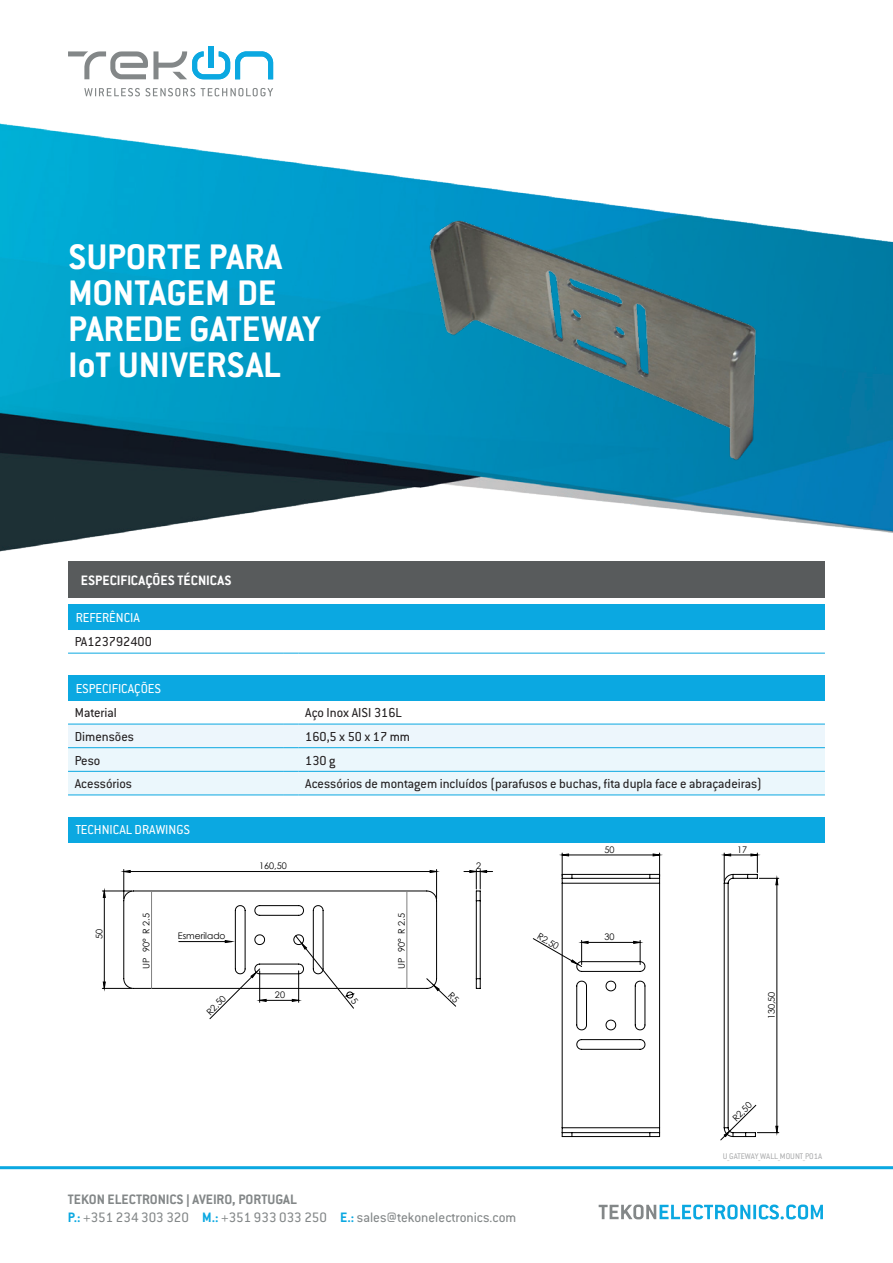
<style>
.page{position:relative;width:893px;height:1263px;background:#fff}
.page>*{position:absolute;margin:0;border:0;box-sizing:border-box;transform-origin:0 0}
.t1{font:700 39px/36px "Conduit ITC Pro";color:#fff}
.t2{font:15px/18px "Conduit ITC Pro";color:#838788}
.t3{font:700 15px "Conduit ITC Pro";color:#fff}
.t4{font:14.25px "Conduit ITC Pro";color:#231f20}
.t5{font:14.25px "Conduit ITC Pro";color:#fff}
.t6{font:9.15px "Century Gothic";color:#000}
.t7{font:9px "Conduit ITC Pro";color:#acadae}
.s1{font-weight:700}
.s2{font-family:"Arial";font-weight:700;font-size:13.5px}
.s3{font-weight:700;color:#0ba8e1}
</style>
<div class="page">
<img style="left:0;top:123px;width:893px;height:439px">
<svg style="left:0;top:1166px;width:893px;height:3px;background:#1bade2"></svg>
<svg style="left:68px;top:46px;width:205px;height:33px"></svg>
<svg style="left:84px;top:88px;width:111px;height:8px"></svg>
<svg style="left:201px;top:88px;width:72px;height:8px"></svg>
<svg style="left:599px;top:1204px;width:151px;height:15px"></svg>
<hr style="left:753px;top:1205px;width:3px;height:14px;background:#0ba8e1">
<svg style="left:759px;top:1204px;width:64px;height:15px"></svg>
<div style="left:68px;top:562px;width:757px;height:36px;background:#585b5c"></div>
<div style="left:68px;top:604px;width:757px;height:25px;background:#0ba8e1"></div>
<hr style="left:68px;top:629px;width:215px;height:1px;background:#0ba8e1">
<svg style="left:283px;top:629px;width:15px;height:1px"></svg>
<hr style="left:298px;top:629px;width:527px;height:1px;background:#0ba8e1">
<hr style="left:68px;top:653px;width:215px;height:1px;background:#0ba8e1">
<svg style="left:283px;top:653px;width:15px;height:1px"></svg>
<hr style="left:298px;top:653px;width:527px;height:1px;background:#0ba8e1">
<div style="left:68px;top:675px;width:757px;height:25px;background:#0ba8e1"></div>
<hr style="left:68px;top:700px;width:215px;height:1px;background:#0ba8e1">
<svg style="left:283px;top:700px;width:15px;height:1px"></svg>
<hr style="left:298px;top:700px;width:527px;height:1px;background:#0ba8e1">
<div style="left:68px;top:724px;width:757px;height:72px;background:#ebf7fc"></div>
<hr style="left:298px;top:724px;width:527px;height:1px;background:#0ba8e1">
<hr style="left:298px;top:747px;width:527px;height:1px;background:#0ba8e1">
<hr style="left:298px;top:771px;width:527px;height:1px;background:#0ba8e1">
<hr style="left:298px;top:795px;width:527px;height:1px;background:#0ba8e1">
<div style="left:68px;top:817px;width:757px;height:25px;background:#0ba8e1"></div>
<hr style="left:68px;top:842px;width:757px;height:1px;background:#0ba8e1">
<img style="left:377px;top:186px;width:431px;height:306px">
<svg style="left:102px;top:853px;width:677px;height:287px"></svg>
<svg style="left:124px;top:854px;width:536px;height:24px"></svg>
<svg style="left:724px;top:854px;width:33px;height:2px"></svg>
<svg style="left:724px;top:1132px;width:6px;height:4px"></svg>
<svg style="left:103px;top:878px;width:675px;height:254px"></svg>
<svg style="left:302px;top:943px;width:4px;height:6px"></svg>
<svg style="left:434px;top:985px;width:5px;height:5px"></svg>
<svg style="left:345px;top:991px;width:13px;height:14px"></svg>
<svg style="left:448px;top:991px;width:11px;height:12px"></svg>
<h1 class="t1" style="left:68px;top:238px;width:254px">SUPORTE PARA<br>MONTAGEM DE<br>PAREDE GATEWAY<br>IoT UNIVERSAL</h1>
<p class="t3" style="left:81px;top:572px;width:152px">ESPECIFICAÇÕES TÉCNICAS</p>
<p class="t5" style="left:76px;top:609px;width:66px">REFERÊNCIA</p>
<p class="t4" style="left:75px;top:634px;width:79px">PA123792400</p>
<p class="t5" style="left:76px;top:680px;width:87px">ESPECIFICAÇÕES</p>
<p class="t4" style="left:75px;top:705px;width:44px">Material</p>
<p class="t4" style="left:305px;top:705px;width:98px">Aço Inox AISI 316L</p>
<p class="t4" style="left:75px;top:728px;width:61px">Dimensões</p>
<p class="t4" style="left:305px;top:728px;width:106px">160,5 x 50 x 17 mm</p>
<p class="t4" style="left:75px;top:752px;width:27px">Peso</p>
<p class="t4" style="left:305px;top:752px;width:32px">130 g</p>
<p class="t4" style="left:75px;top:776px;width:59px">Acessórios</p>
<p class="t4" style="left:305px;top:776px;width:458px">Acessórios de montagem incluídos (parafusos e buchas, fita dupla face e abraçadeiras)</p>
<p class="t5" style="left:76px;top:822px;width:116px">TECHNICAL DRAWINGS</p>
<p class="t6" style="left:259px;top:860px;width:29px">160,50</p>
<p class="t6" style="left:604px;top:843px;width:12px">50</p>
<p class="t6" style="left:737px;top:843px;width:12px">17</p>
<p class="t6" style="left:476px;top:860px;width:7px">2</p>
<p class="t6" style="left:93px;top:939px;width:12px;rotate:-90deg">50</p>
<p class="t6" style="left:140px;top:969px;width:57px;rotate:-90deg">UP 90° R 2.5</p>
<p class="t6" style="left:395px;top:969px;width:57px;rotate:-90deg">UP 90° R 2.5</p>
<p class="t6" style="left:178px;top:930px;width:49px">Esmerilado</p>
<p class="t6" style="left:204px;top:1009px;width:25px;rotate:-45deg">R2,50</p>
<p class="t6" style="left:275px;top:989px;width:12px">20</p>
<p class="t6" style="left:541px;top:930px;width:25px;rotate:30deg">R2,50</p>
<p class="t6" style="left:604px;top:931px;width:12px">30</p>
<p class="t2" style="left:68px;top:1191px;width:450px"><span class="s1">TEKON ELECTRONICS</span> <span class="s2">|</span> <span class="s1">AVEIRO, PORTUGAL<br></span><span class="s3">P.:</span> +351 234 303 320 <span class="s3">M.:</span> +351 933 033 250 <span class="s3">E.:</span> sales@tekonelectronics.com</p>
<p class="t6" style="left:765px;top:1019px;width:29px;rotate:-90deg">130,50</p>
<p class="t6" style="left:729px;top:1115px;width:25px;rotate:-45deg">R2,50</p>
<p class="t7" style="left:723px;top:1151px;width:101px">U_GATEWAY_WALL_MOUNT_P01A</p>
</div>
